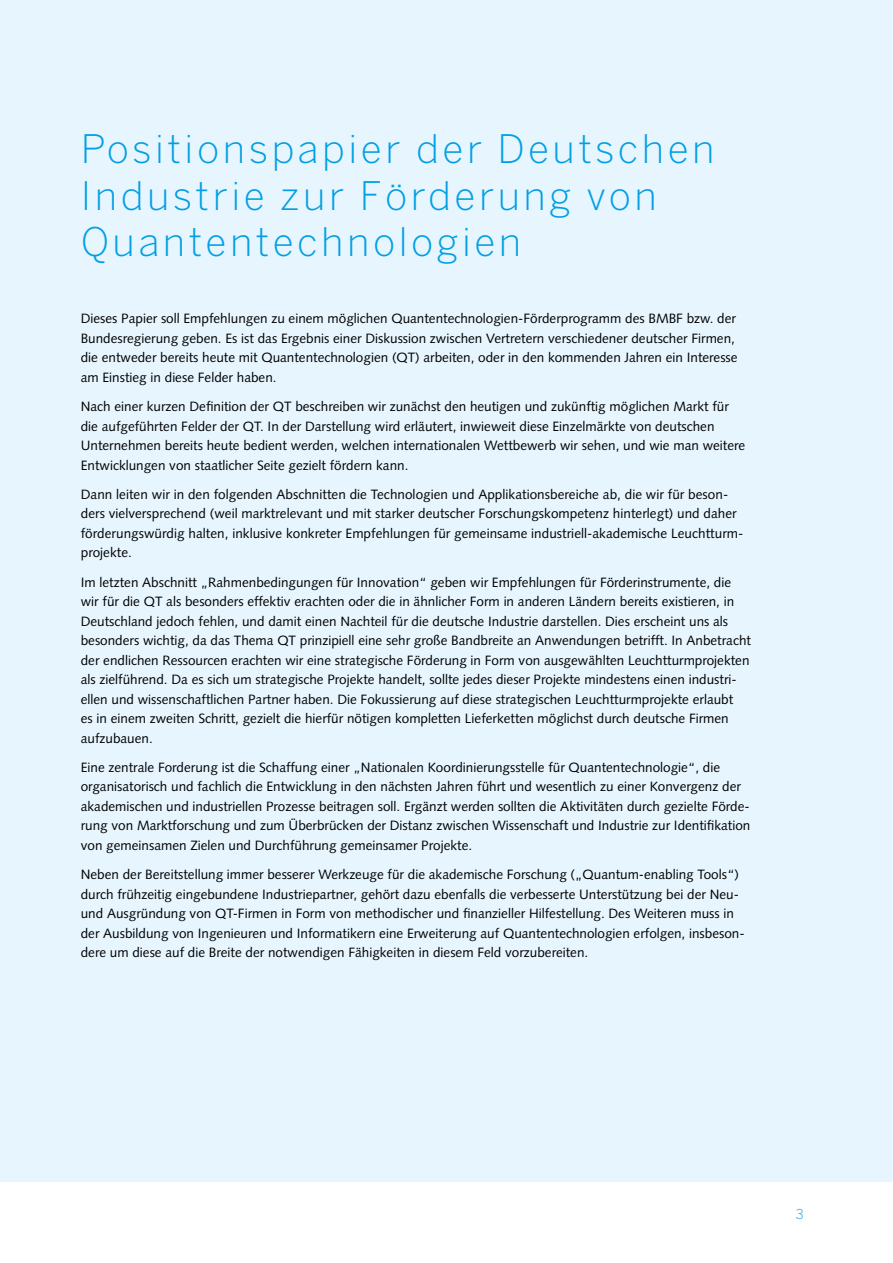
<style>
.page{position:relative;width:893px;height:1263px;background:#fff}
.page>*{position:absolute;margin:0;border:0;box-sizing:border-box;transform-origin:0 0}
.H1_Kopie{font:300 39px/46.8px "Benton Sans";letter-spacing:.09em;color:#009fe3}
.t1{font:13.5px/19.5px "Syntax LT Std";color:#000}
.t2{font:300 13.5px "Benton Sans";color:#009fe3}
</style>
<div class="page">
<div style="left:0;top:0;width:893px;height:1181px;background:#e6f5fe"></div>
<h1 class="H1_Kopie" style="left:81px;top:125px;width:635px">Positionspapier der Deutschen<br>Industrie zur Förderung von<br>Quantentechnologien</h1>
<p class="t1" style="left:81px;top:309px;width:658px">Dieses Papier soll Empfehlungen zu einem möglichen Quantentechnologien-Förderprogramm des BMBF bzw. der Bundesregierung geben. Es ist das Ergebnis einer Diskussion zwischen Vertretern verschiedener deutscher Firmen, die entweder bereits heute mit Quantentechnologien (QT) arbeiten, oder in den kommenden Jahren ein Interesse am Einstieg in diese Felder haben.</p>
<p class="t1" style="left:81px;top:397px;width:666px">Nach einer kurzen Definition der QT beschreiben wir zunächst den heutigen und zukünftig möglichen Markt für die aufgeführten Felder der QT. In der Darstellung wird erläutert, inwieweit diese Einzelmärkte von deutschen Unternehmen bereits heute bedient werden, welchen internationalen Wettbewerb wir sehen, und wie man weitere Entwicklungen von staatlicher Seite gezielt fördern kann.</p>
<p class="t1" style="left:81px;top:484px;width:664px">Dann leiten wir in den folgenden Abschnitten die Technologien und Applikationsbereiche ab, die wir für beson&shy;ders vielversprechend (weil marktrelevant und mit starker deutscher Forschungskompetenz hinterlegt) und daher förderungswürdig halten, inklusive konkreter Empfehlungen für gemeinsame industriell-akademische Leuchtturm&shy;projekte.</p>
<p class="t1" style="left:81px;top:572px;width:672px">Im letzten Abschnitt „Rahmenbedingungen für Innovation“ geben wir Empfehlungen für Förderinstrumente, die wir für die QT als besonders effektiv erachten oder die in ähnlicher Form in anderen Ländern bereits existieren, in Deutschland jedoch fehlen, und damit einen Nachteil für die deutsche Industrie darstellen. Dies erscheint uns als besonders wichtig, da das Thema QT prinzipiell eine sehr große Bandbreite an Anwendungen betrifft. In Anbetracht der endlichen Ressourcen erachten wir eine strategische Förderung in Form von ausgewählten Leuchtturmprojekten als zielführend. Da es sich um strategische Projekte handelt, sollte jedes dieser Projekte mindestens einen industri&shy;ellen und wissenschaftlichen Partner haben. Die Fokussierung auf diese strategischen Leuchtturmprojekte erlaubt<br>es in einem zweiten Schritt, gezielt die hierfür nötigen kompletten Lieferketten möglichst durch deutsche Firmen aufzubauen.</p>
<p class="t1" style="left:81px;top:757px;width:671px">Eine zentrale Forderung ist die Schaffung einer „Nationalen Koordinierungsstelle für Quantentechnologie“, die organisatorisch und fachlich die Entwicklung in den nächsten Jahren führt und wesentlich zu einer Konvergenz der akademischen und industriellen Prozesse beitragen soll. Ergänzt werden sollten die Aktivitäten durch gezielte Förde&shy;rung von Marktforschung und zum Überbrücken der Distanz zwischen Wissenschaft und Industrie zur Identifikation von gemeinsamen Zielen und Durchführung gemeinsamer Projekte.</p>
<p class="t1" style="left:81px;top:865px;width:665px">Neben der Bereitstellung immer besserer Werkzeuge für die akademische Forschung („Quantum-enabling Tools“) durch frühzeitig eingebundene Industriepartner, gehört dazu ebenfalls die verbesserte Unterstützung bei der Neu&shy;und Ausgründung von QT-Firmen in Form von methodischer und finanzieller Hilfestellung. Des Weiteren muss in der Ausbildung von Ingenieuren und Informatikern eine Erweiterung auf Quantentechnologien erfolgen, insbeson&shy;dere um diese auf die Breite der notwendigen Fähigkeiten in diesem Feld vorzubereiten.</p>
<p class="t2" style="left:796px;top:1206px;width:9px">3</p>
</div>
